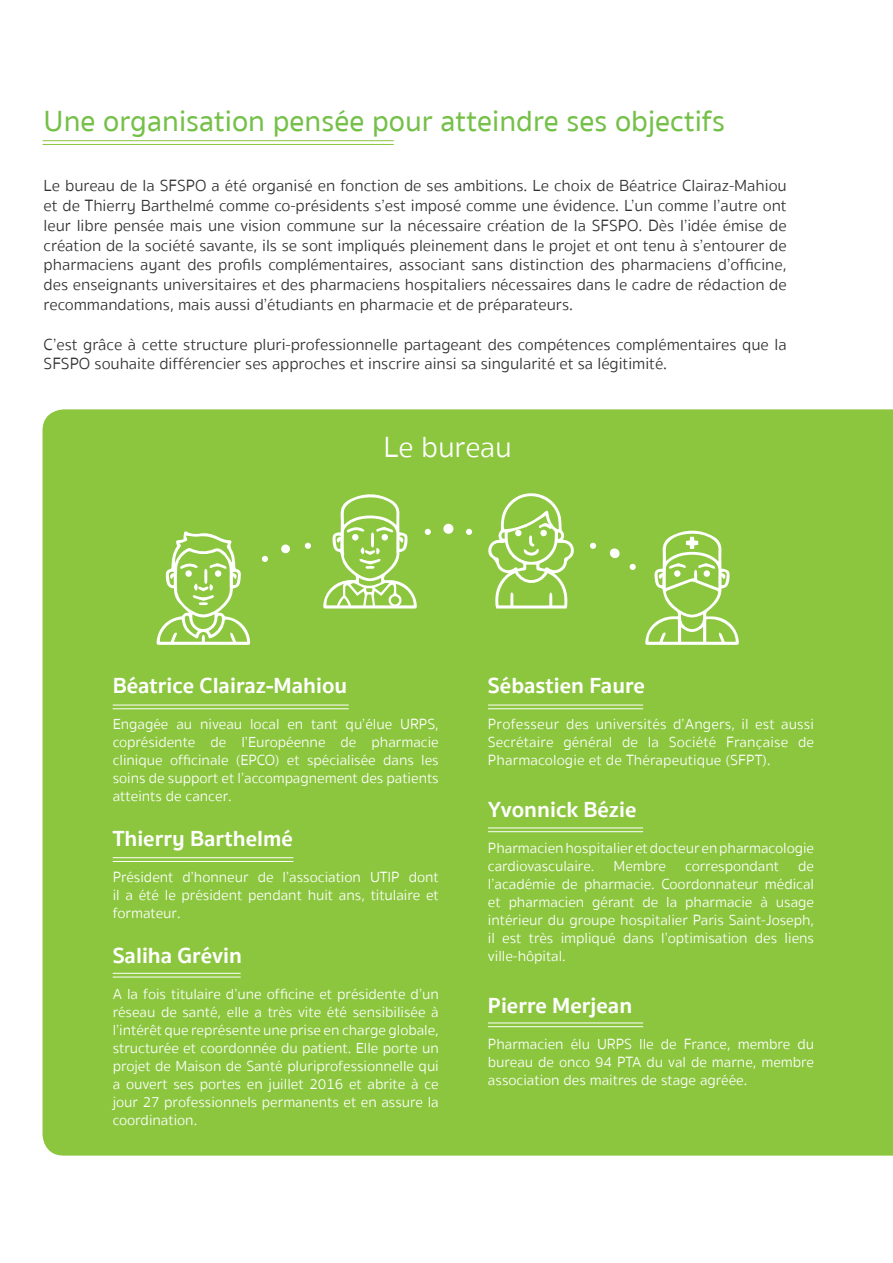
<style>
.page{position:relative;width:893px;height:1263px;background:#fff}
.page>*{position:absolute;margin:0;border:0;box-sizing:border-box;transform-origin:0 0}
.txt_standard{font:500 30px "Sukhumvit Set";color:#75c049}
.txt_standard-2{font:300 30px "Sukhumvit Set";letter-spacing:-.005em;color:#fff}
.txt_standard-3{font:700 22.5px "Sukhumvit Set";color:#fff}
.txt_standard-4{font:300 16.5px/19.8px "Sukhumvit Set";color:#312f30;text-align:justify}
.txt_standard-5{font:300 15px/18px "Sukhumvit Set";color:#fff;text-align:justify}
</style>
<div class="page">
<div style="left:43px;top:409px;width:850px;height:746px;background:#8bc63e"></div>
<hr style="left:113px;top:705px;width:236px;height:1px;background:#fff">
<hr style="left:113px;top:708px;width:236px;height:1px;background:#fff">
<hr style="left:113px;top:857px;width:180px;height:1px;background:#fff">
<hr style="left:113px;top:861px;width:180px;height:1px;background:#fff">
<hr style="left:113px;top:973px;width:128px;height:1px;background:#fff">
<hr style="left:113px;top:977px;width:128px;height:1px;background:#fff">
<hr style="left:488px;top:705px;width:155px;height:1px;background:#fff">
<hr style="left:488px;top:708px;width:155px;height:1px;background:#fff">
<hr style="left:488px;top:1022px;width:155px;height:1px;background:#fff">
<hr style="left:488px;top:1026px;width:155px;height:1px;background:#fff">
<hr style="left:488px;top:827px;width:155px;height:1px;background:#fff">
<hr style="left:488px;top:831px;width:155px;height:1px;background:#fff">
<svg style="left:488px;top:490px;width:86px;height:118px"></svg>
<div style="left:515px;top:530px;width:7px;height:6px;background:#fff;border-radius:50%"></div>
<div style="left:540px;top:530px;width:7px;height:6px;background:#fff;border-radius:50%"></div>
<svg style="left:323px;top:492px;width:94px;height:116px"></svg>
<svg style="left:645px;top:529px;width:94px;height:116px"></svg>
<svg style="left:156px;top:531px;width:94px;height:114px"></svg>
<div style="left:281px;top:544px;width:9px;height:9px;background:#fff;border-radius:50%"></div>
<svg style="left:609px;top:548px;width:11px;height:11px"></svg>
<div style="left:443px;top:524px;width:10px;height:10px;background:#fff;border-radius:50%"></div>
<svg style="left:262px;top:556px;width:6px;height:6px"></svg>
<svg style="left:590px;top:542px;width:6px;height:7px"></svg>
<svg style="left:425px;top:529px;width:6px;height:6px"></svg>
<svg style="left:305px;top:543px;width:6px;height:6px"></svg>
<svg style="left:629px;top:563px;width:7px;height:7px"></svg>
<svg style="left:466px;top:529px;width:6px;height:6px"></svg>
<hr style="left:43px;top:140px;width:351px;height:1px;background:#8bc63e">
<hr style="left:43px;top:144px;width:351px;height:1px;background:#8bc63e">
<p class="txt_standard" style="left:44px;top:100px;width:683px">Une organisation pensée pour atteindre ses objectifs</p>
<p class="txt_standard-4" style="left:44px;top:176px;width:744px">Le bureau de la SFSPO a été organisé en fonction de ses ambitions. Le choix de Béatrice Clairaz-Mahiou et de Thierry Barthelmé comme co-présidents s’est imposé comme une évidence. L’un comme l’autre ont leur libre pensée mais une vision commune sur la nécessaire création de la SFSPO. Dès l’idée émise de création de la société savante, ils se sont impliqués pleinement dans le projet et ont tenu à s’entourer de pharmaciens ayant des profils complémentaires, associant sans distinction des pharmaciens d’officine, des enseignants universitaires et des pharmaciens hospitaliers nécessaires dans le cadre de rédaction de recommandations, mais aussi d’étudiants en pharmacie et de préparateurs.</p>
<p class="txt_standard-4" style="left:44px;top:335px;width:744px">C’est grâce à cette structure pluri-professionnelle partageant des compétences complémentaires que la<br>SFSPO souhaite différencier ses approches et inscrire ainsi sa singularité et sa légitimité.</p>
<p class="txt_standard-2" style="left:383px;top:426px;width:130px">Le bureau</p>
<p class="txt_standard-3" style="left:113px;top:668px;width:236px">Béatrice Clairaz-Mahiou</p>
<p class="txt_standard-5" style="left:113px;top:715px;width:328px">Engagée au niveau local en tant qu’élue URPS, coprésidente de l’Européenne de pharmacie clinique officinale (EPCO) et spécialisée dans les soins de support et l’accompagnement des patients atteints de cancer.</p>
<p class="txt_standard-3" style="left:113px;top:822px;width:182px">Thierry Barthelmé</p>
<p class="txt_standard-5" style="left:113px;top:869px;width:328px">Président d’honneur de l’association UTIP dont il a été le président pendant huit ans, titulaire et formateur.</p>
<p class="txt_standard-3" style="left:113px;top:938px;width:131px">Saliha Grévin</p>
<p class="txt_standard-5" style="left:113px;top:986px;width:328px">A la fois titulaire d’une officine et présidente d’un réseau de santé, elle a très vite été sensibilisée à l’intérêt que représente une prise en charge globale, structurée et coordonnée du patient. Elle porte un projet de Maison de Santé pluriprofessionnelle qui a ouvert ses portes en juillet 2016 et abrite à ce jour 27 professionnels permanents et en assure la coordination.</p>
<p class="txt_standard-3" style="left:488px;top:668px;width:159px">Sébastien Faure</p>
<p class="txt_standard-5" style="left:488px;top:715px;width:328px">Professeur des universités d’Angers, il est aussi Secrétaire général de la Société Française de Pharmacologie et de Thérapeutique (SFPT).</p>
<p class="txt_standard-3" style="left:488px;top:792px;width:150px">Yvonnick Bézie</p>
<p class="txt_standard-5" style="left:488px;top:839px;width:328px">Pharmacien hospitalier et docteur en pharmacologie cardiovasculaire.</p>
<p class="txt_standard-5" style="left:488px;top:857px;width:328px;text-indent:310px">de l’académie de pharmacie. Coordonnateur médical et pharmacien gérant de la pharmacie à usage intérieur du groupe hospitalier Paris Saint-Joseph, il est très impliqué dans l’optimisation des liens ville-hôpital.</p>
<p class="txt_standard-5" style="left:614px;top:857px;width:54px">Membre</p>
<p class="txt_standard-5" style="left:685px;top:857px;width:95px">correspondant</p>
<p class="txt_standard-3" style="left:488px;top:988px;width:146px">Pierre Merjean</p>
<p class="txt_standard-5" style="left:488px;top:1035px;width:328px">Pharmacien élu URPS Ile de France, membre du bureau de onco 94 PTA du val de marne, membre association des maitres de stage agréée.</p>
</div>
